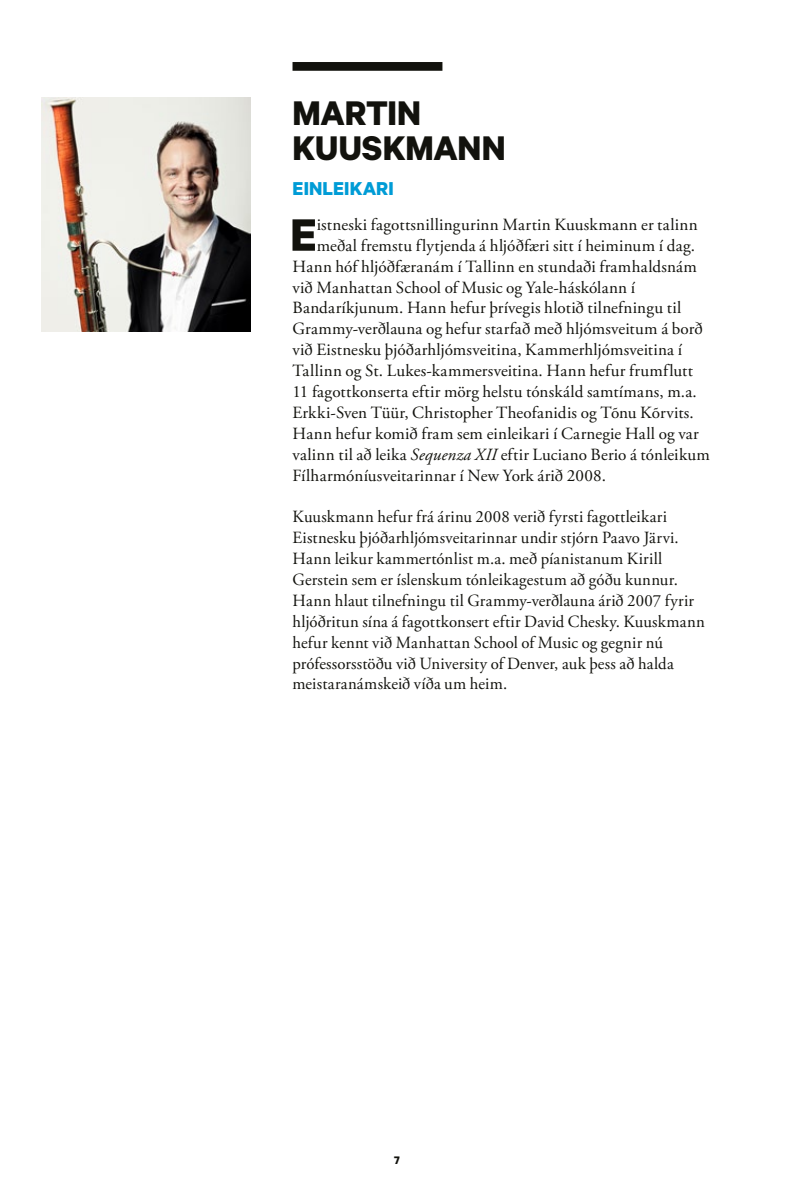
<style>
.page{position:relative;width:794px;height:1191px;background:#fff}
.page>*{position:absolute;margin:0;border:0;box-sizing:border-box;transform-origin:0 0}
.t1{font:700 51.1px "Calibre";color:#12120d}
.t2{font:700 38.5px/35px "Calibre";letter-spacing:-.005em;color:#12120d}
.t3{font:700 21px "Calibre";letter-spacing:.005em;color:#009cd6}
.t4{font:17.15px/20.8px "Adobe Garamond Pro";letter-spacing:.01em;color:#12120d}
.t5{font:700 12.25px "Calibre";color:#12120d}
.s1{font-style:italic}
</style>
<div class="page">
<img style="left:42px;top:98px;width:209px;height:233px">
<div style="left:292px;top:62px;width:150px;height:9px;background:#12120d"></div>
<h2 class="t2" style="left:292px;top:95px;width:215px">MARTIN<br>KUUSKMANN</h2>
<p class="t3" style="left:292px;top:176px;width:103px">EINLEIKARI</p>
<h1 class="t1" style="left:290px;top:203px;width:28px">E</h1>
<p class="t4" style="left:317px;top:215px;width:382px">istneski fagottsnillingurinn Martin Kuuskmann er talinn</p>
<p class="t4" style="left:317px;top:235px;width:380px">meðal fremstu flytjenda á hljóðfæri sitt í heiminum í dag.</p>
<p class="t4" style="left:292px;top:256px;width:406px">Hann hóf hljóðfæranám í Tallinn en stundaði framhaldsnám</p>
<p class="t4" style="left:292px;top:277px;width:344px">við Manhattan School of Music og Yale-háskólann í</p>
<p class="t4" style="left:292px;top:298px;width:390px">Bandaríkjunum. Hann hefur þrívegis hlotið tilnefningu til</p>
<p class="t4" style="left:292px;top:319px;width:411px">Grammy-verðlauna og hefur starfað með hljómsveitum á borð</p>
<p class="t4" style="left:292px;top:340px;width:391px">við Eistnesku þjóðarhljómsveitina, Kammerhljómsveitina í</p>
<p class="t4" style="left:292px;top:361px;width:402px">Tallinn og St. Lukes-kammersveitina. Hann hefur frumflutt</p>
<p class="t4" style="left:292px;top:382px;width:406px">11 fagottkonserta eftir mörg helstu tónskáld samtímans, m.a.</p>
<p class="t4" style="left:292px;top:402px;width:403px">Erkki-Sven Tüür, Christopher Theofanidis og Tõnu Kõrvits.</p>
<p class="t4" style="left:292px;top:423px;width:408px">Hann hefur komið fram sem einleikari í Carnegie Hall og var</p>
<p class="t4" style="left:292px;top:444px;width:419px">valinn til að leika <span class="s1">Sequenza XII</span> eftir Luciano Berio á tónleikum</p>
<p class="t4" style="left:292px;top:465px;width:315px">Fílharmóníusveitarinnar í New York árið 2008.</p>
<p class="t4" style="left:292px;top:507px;width:414px">Kuuskmann hefur frá árinu 2008 verið fyrsti fagottleikari Eistnesku þjóðarhljómsveitarinnar undir stjórn Paavo Järvi.<br>Hann leikur kammertónlist m.a. með píanistanum Kirill Gerstein sem er íslenskum tónleikagestum að góðu kunnur.<br>Hann hlaut tilnefningu til Grammy-verðlauna árið 2007 fyrir hljóðritun sína á fagottkonsert eftir David Chesky. Kuuskmann hefur kennt við Manhattan School of Music og gegnir nú prófessorsstöðu við University of Denver, auk þess að halda meistaranámskeið víða um heim.</p>
<p class="t5" style="left:394px;top:1152px;width:7px">7</p>
</div>
